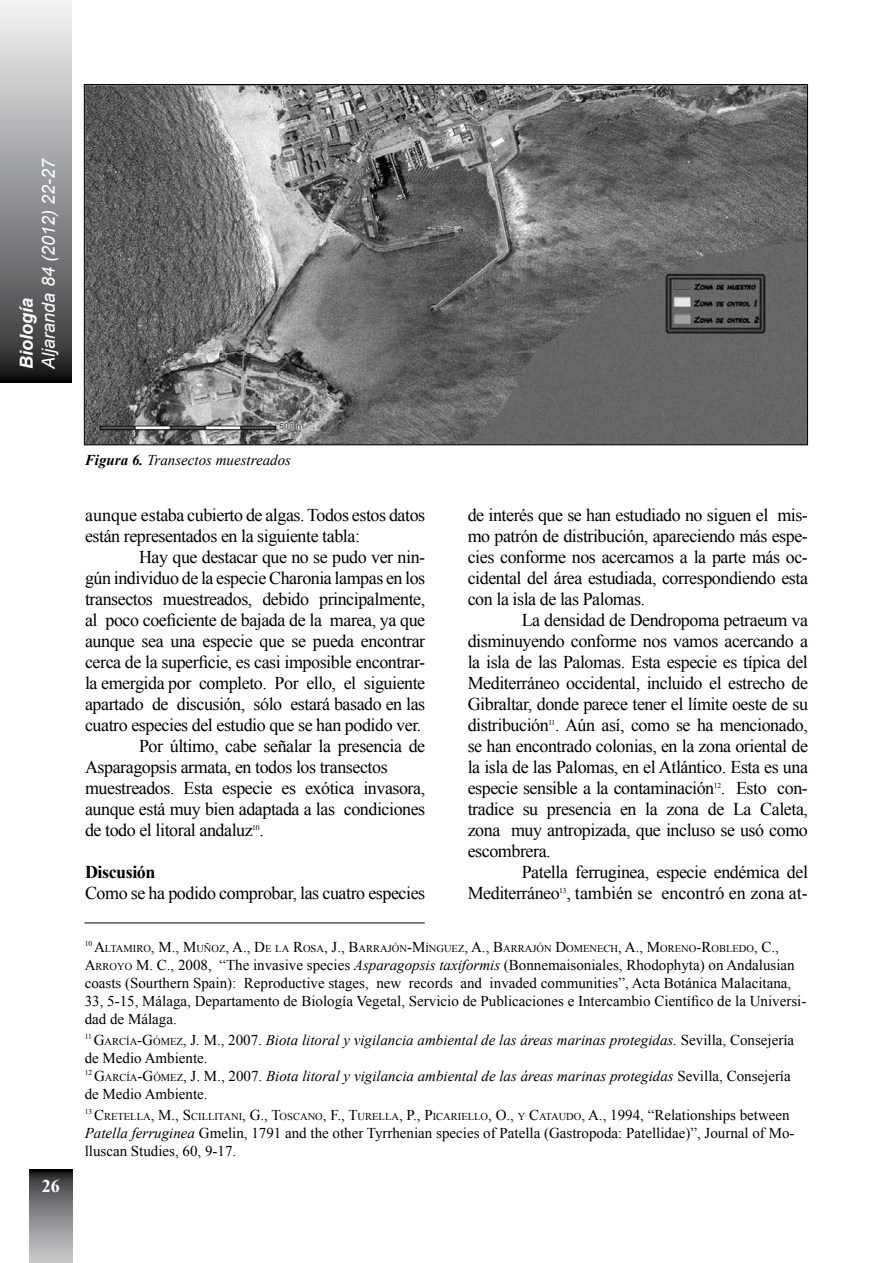
<style>
.page{position:relative;width:893px;height:1263px;background:#fff}
.page>*{position:absolute;margin:0;border:0;box-sizing:border-box;transform-origin:0 0}
.t1{font:18px/21px "Times New Roman";letter-spacing:-.025em;color:#000;text-align:justify}
.t2{font:italic 18px "Arial";letter-spacing:-.005em;color:#fff}
.t3{font:700 18px "Times New Roman";letter-spacing:-.025em;color:#000}
.t4{font:italic 700 18px "Arial";color:#fff}
.t5{font:700 18px "Times New Roman";color:#fff}
.t6{font:15px/18px "Times New Roman";color:#000}
.t7{font:italic 15px/18px "Times New Roman";color:#000}
.t8{font:10.5px "Times New Roman";color:#000}
.t9{font:7.5px "Times New Roman";letter-spacing:-.025em;color:#000}
.s1{font-weight:700}
.s2{font-size:15px}
.s3{font-style:inherit}
.s4{font-size:10.5px}
.s5{font-style:italic}
.s6{font-style:normal}
.s7{font-style:normal;font-size:10.5px}
</style>
<div class="page">
<svg style="left:30px;top:1170px;width:42px;height:93px;background:#818385"></svg>
<img style="left:86px;top:86px;width:720px;height:357px">
<svg style="left:0;top:1px;width:71px;height:381px;background:#909193"></svg>
<hr style="left:85px;top:923px;width:340px;height:1px;background:#000">
<p class="t2" style="left:37px;top:368px;width:211px;rotate:-90deg">Aljaranda 84 (2012) 22-27</p>
<p class="t4" style="left:15px;top:368px;width:73px;rotate:-90deg">Biología</p>
<p class="t5" style="left:42px;top:1174px;width:19px">26</p>
<p class="t7" style="left:85px;top:451px;width:208px"><span class="s1">Figura 6.</span> Transectos muestreados</p>
<p class="t1" style="left:85px;top:504px;width:342px">aunque estaba cubierto de algas. Todos estos datos están representados en la siguiente tabla:</p>
<p class="t1" style="left:139px;top:546px;width:288px">Hay que destacar que no se pudo ver nin-</p>
<p class="t1" style="left:85px;top:567px;width:342px">gún individuo de la especie Charonia lampas en los</p>
<p class="t1" style="left:85px;top:588px;width:342px">transectos muestreados, debido principalmente,</p>
<p class="t1" style="left:85px;top:609px;width:342px">al poco coeficiente de bajada de la marea, ya que</p>
<p class="t1" style="left:85px;top:630px;width:342px">aunque sea una especie que se pueda encontrar</p>
<p class="t1" style="left:85px;top:651px;width:342px">cerca de la superficie, es casi imposible encontrar-</p>
<p class="t1" style="left:85px;top:672px;width:342px">la emergida por completo. Por ello, el siguiente</p>
<p class="t1" style="left:85px;top:693px;width:342px">apartado de discusión, sólo estará basado en las</p>
<p class="t1" style="left:85px;top:714px;width:338px">cuatro especies del estudio que se han podido ver.</p>
<p class="t1" style="left:139px;top:735px;width:288px">Por último, cabe señalar la presencia de</p>
<p class="t1" style="left:85px;top:756px;width:304px">Asparagopsis armata, en todos los transectos</p>
<p class="t1" style="left:85px;top:777px;width:342px">muestreados. Esta especie es exótica invasora,</p>
<p class="t1" style="left:85px;top:798px;width:342px">aunque está muy bien adaptada a las condiciones</p>
<p class="t1" style="left:85px;top:819px;width:180px">de todo el litoral andaluz .</p>
<p class="t9" style="left:252px;top:822px;width:9px">10</p>
<p class="t3" style="left:85px;top:859px;width:72px">Discusión</p>
<p class="t1" style="left:85px;top:882px;width:342px">Como se ha podido comprobar, las cuatro especies</p>
<p class="t1" style="left:468px;top:504px;width:342px">de interés que se han estudiado no siguen el mis&shy;mo patrón de distribución, apareciendo más espe&shy;cies conforme nos acercamos a la parte más oc&shy;cidental del área estudiada, correspondiendo esta con la isla de las Palomas.</p>
<p class="t1" style="left:468px;top:609px;width:342px;text-indent:54px">La densidad de Dendropoma petraeum va disminuyendo conforme nos vamos acercando a la isla de las Palomas. Esta especie es típica del Mediterráneo occidental, incluido el estrecho de Gibraltar, donde parece tener el límite oeste de su distribución . Aún así, como se ha mencionado,</p>
<p class="t9" style="left:548px;top:717px;width:9px">11</p>
<p class="t1" style="left:468px;top:735px;width:342px">se han encontrado colonias, en la zona oriental de la isla de las Palomas, en el Atlántico. Esta es una especie sensible a la contaminación . Esto con-</p>
<p class="t9" style="left:714px;top:780px;width:9px">12</p>
<p class="t1" style="left:468px;top:798px;width:342px">tradice su presencia en la zona de La Caleta, zona muy antropizada, que incluso se usó como escombrera.</p>
<p class="t1" style="left:468px;top:861px;width:342px;text-align:right">Patella ferruginea, especie endémica del<br>Mediterráneo , también se encontró en zona at-</p>
<p class="t9" style="left:559px;top:885px;width:9px">13</p>
<p class="t8" style="left:85px;top:941px;width:696px"><sup>10</sup> <span class="s2">A</span>LTAMIRO<span class="s2">, M., M</span>UÑOZ<span class="s2">, A., D</span>E LA <span class="s2">R</span>OSA<span class="s2">, J., B</span>ARRAJÓN<span class="s2">-M</span>ÍNGUEZ<span class="s2">, A., B</span>ARRAJÓN <span class="s2">D</span>OMENECH<span class="s2">, A., M</span>ORENO<span class="s2">-R</span>OBLEDO<span class="s2">, C.,</span></p>
<p class="t6" style="left:85px;top:956px;width:723px"><span class="s3">A</span><span class="s4">RROYO</span> <span class="s3">M. C., 2008,</span> “The invasive species <span class="s5">Asparagopsis taxiformis</span> (Bonnemaisoniales, Rhodophyta) on Andalusian coasts (Sourthern Spain): Reproductive stages, new records and invaded communities”, Acta Botánica Malacitana, 33, 5-15, Málaga, Departamento de Biología Vegetal, Servicio de Publicaciones e Intercambio Científico de la Universi&shy;dad de Málaga.</p>
<p class="t7" style="left:85px;top:1031px;width:711px"><sup>11</sup> <span class="s6">G</span><span class="s7">ARCÍA</span><span class="s6">-G</span><span class="s7">ÓMEZ</span><span class="s6">, J. M.,</span> <span class="s6">2007.</span> Biota litoral y vigilancia ambiental de las áreas marinas protegidas. <span class="s6">Sevilla, Consejería de Medio Ambiente.<br></span><sup>12</sup> <span class="s6">G</span><span class="s7">ARCÍA</span><span class="s6">-G</span><span class="s7">ÓMEZ</span><span class="s6">, J. M.,</span> <span class="s6">2007.</span> Biota litoral y vigilancia ambiental de las áreas marinas protegidas <span class="s6">Sevilla, Consejería de Medio Ambiente.</span></p>
<p class="t8" style="left:85px;top:1110px;width:707px"><sup>13</sup> <span class="s2">C</span>RETELLA<span class="s2">, M., S</span> CILLITANI<span class="s2">, G.</span><span class="s2">, T</span>OSCANO<span class="s2">, F., T</span>URELLA<span class="s2">, P., P</span>ICARIELLO<span class="s2">, O.,</span> Y <span class="s2">C</span>ATAUDO<span class="s2">, A.,</span> <span class="s2">1994, “Relationships between</span></p>
<p class="t6" style="left:85px;top:1124px;width:711px"><span class="s5">Patella ferruginea</span> Gmelin, 1791 and the other Tyrrhenian species of Patella (Gastropoda: Patellidae)”, Journal of Mo&shy;lluscan Studies, 60, 9-17.</p>
</div>
